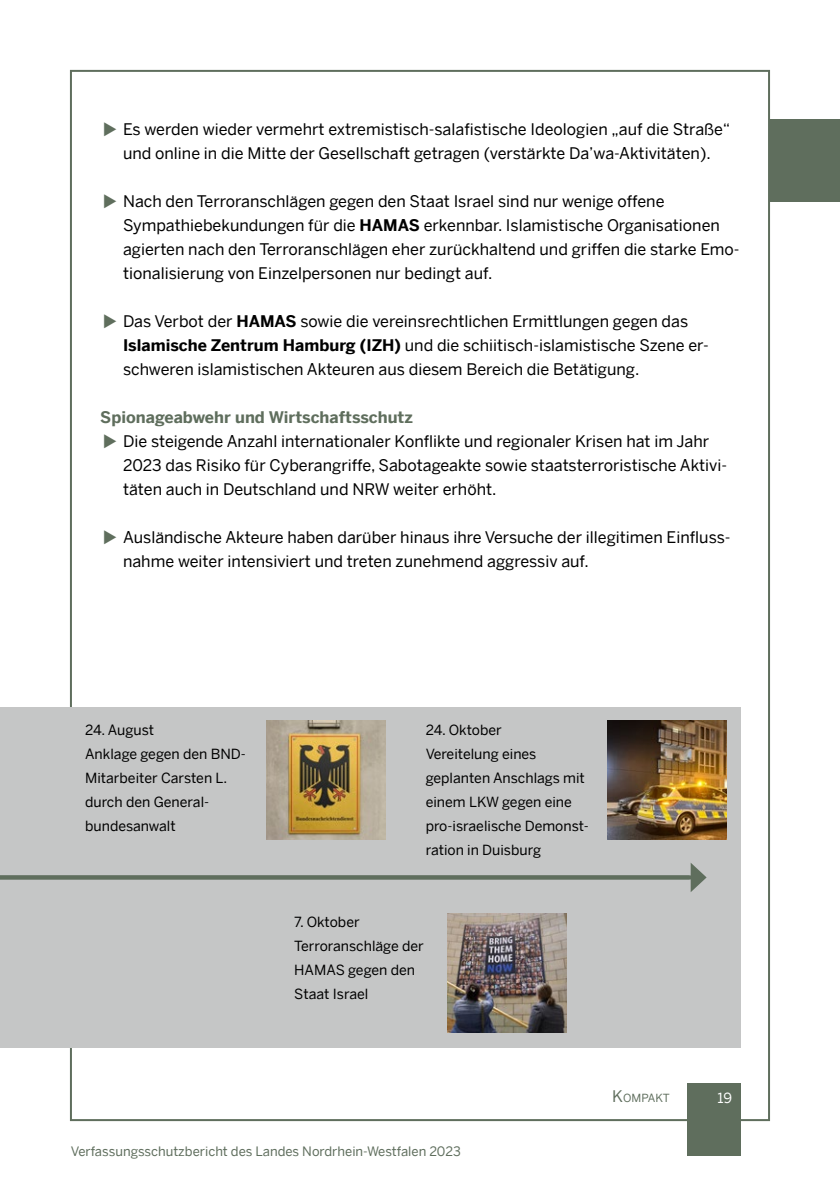
<style>
.page{position:relative;width:840px;height:1191px;background:#fff}
.page>*{position:absolute;margin:0;border:0;box-sizing:border-box;transform-origin:0 0}
.t1{font:16px/24px "Benton Sans";color:#000}
.t2{font:700 16px "Benton Sans";color:#5f6e5d}
.t3{font:14px/24px "Benton Sans";color:#000}
.t4{font:14px "Benton Sans";color:#fff}
.t5{font:13px "Benton Sans";color:#5f6e5d}
.t6{font:11.2px "Benton Sans";color:#5f6e5d}
.s1{color:#5f6e5d}
.s2{font-weight:700}
.s3{font-size:16px}
</style>
<div class="page">
<div style="left:686px;top:1083px;width:54px;height:72px;background:#5f6e5d"></div>
<div style="left:768px;top:119px;width:71px;height:82px;background:#5f6e5d"></div>
<div style="left:0;top:707px;width:740px;height:340px;background:#c5c6c6"></div>
<svg style="left:0;top:875px;width:690px;height:4px;background:#637262"></svg>
<svg style="left:690px;top:863px;width:16px;height:29px"></svg>
<img style="left:607px;top:720px;width:119px;height:119px">
<img style="left:266px;top:720px;width:120px;height:119px">
<img style="left:447px;top:913px;width:119px;height:119px">
<p class="t1" style="left:100px;top:117px;width:631px;text-align:center"><span class="s1">▶</span>Es werden wieder vermehrt extremistisch-salafistische Ideologien „auf die Straße“ und online in die Mitte der Gesellschaft getragen (verstärkte Da’wa-Aktivitäten).</p>
<p class="t1" style="left:123px;top:189px;width:617px;text-indent:-23px"><span class="s1">▶</span>Nach den Terroranschlägen gegen den Staat Israel sind nur wenige offene Sympathiebekundungen für die <span class="s2">HAMAS</span> erkennbar. Islamistische Organisationen agierten nach den Terroranschlägen eher zurückhaltend und griffen die starke Emo&shy;tionalisierung von Einzelpersonen nur bedingt auf.</p>
<p class="t1" style="left:123px;top:309px;width:587px;text-indent:-23px"><span class="s1">▶</span>Das Verbot der <span class="s2">HAMAS</span> sowie die vereinsrechtlichen Ermittlungen gegen das<br><span class="s2">Islamische Zentrum Hamburg (IZH)</span> und die schiitisch-islamistische Szene er&shy;schweren islamistischen Akteuren aus diesem Bereich die Betätigung.</p>
<p class="t2" style="left:100px;top:408px;width:314px">Spionageabwehr und Wirtschaftsschutz</p>
<p class="t1" style="left:100px;top:429px;width:610px"><span class="s1">▶</span>Die steigende Anzahl internationaler Konflikte und regionaler Krisen hat im Jahr</p>
<p class="t1" style="left:123px;top:453px;width:605px">2023 das Risiko für Cyberangriffe, Sabotageakte sowie staatsterroristische Aktivi-</p>
<p class="t1" style="left:123px;top:477px;width:375px">täten auch in Deutschland und NRW weiter erhöht.</p>
<p class="t1" style="left:123px;top:525px;width:608px;text-indent:-23px"><span class="s1">▶</span>Ausländische Akteure haben darüber hinaus ihre Versuche der illegitimen Einfluss&shy;nahme weiter intensiviert und treten zunehmend aggressiv auf.</p>
<p class="t3" style="left:85px;top:718px;width:162px">24. August<br>Anklage gegen den BND-<br>Mitarbeiter Carsten L. durch den General&shy;bundesanwalt</p>
<p class="t3" style="left:425px;top:718px;width:164px">24. Oktober<br>Vereitelung eines geplanten Anschlags mit einem LKW gegen eine pro-israelische Demonst&shy;ration in Duisburg</p>
<p class="t3" style="left:294px;top:910px;width:131px">7. Oktober<br>Terroranschläge der<br>HAMAS gegen den<br>Staat Israel</p>
<p class="t5" style="left:71px;top:1143px;width:391px">Verfassungsschutzbericht des Landes Nordrhein-Westfalen 2023</p>
<p class="t6" style="left:612px;top:1090px;width:59px"><span class="s3">K</span>OMPAKT</p>
<p class="t4" style="left:717px;top:1089px;width:16px">19</p>
</div>
